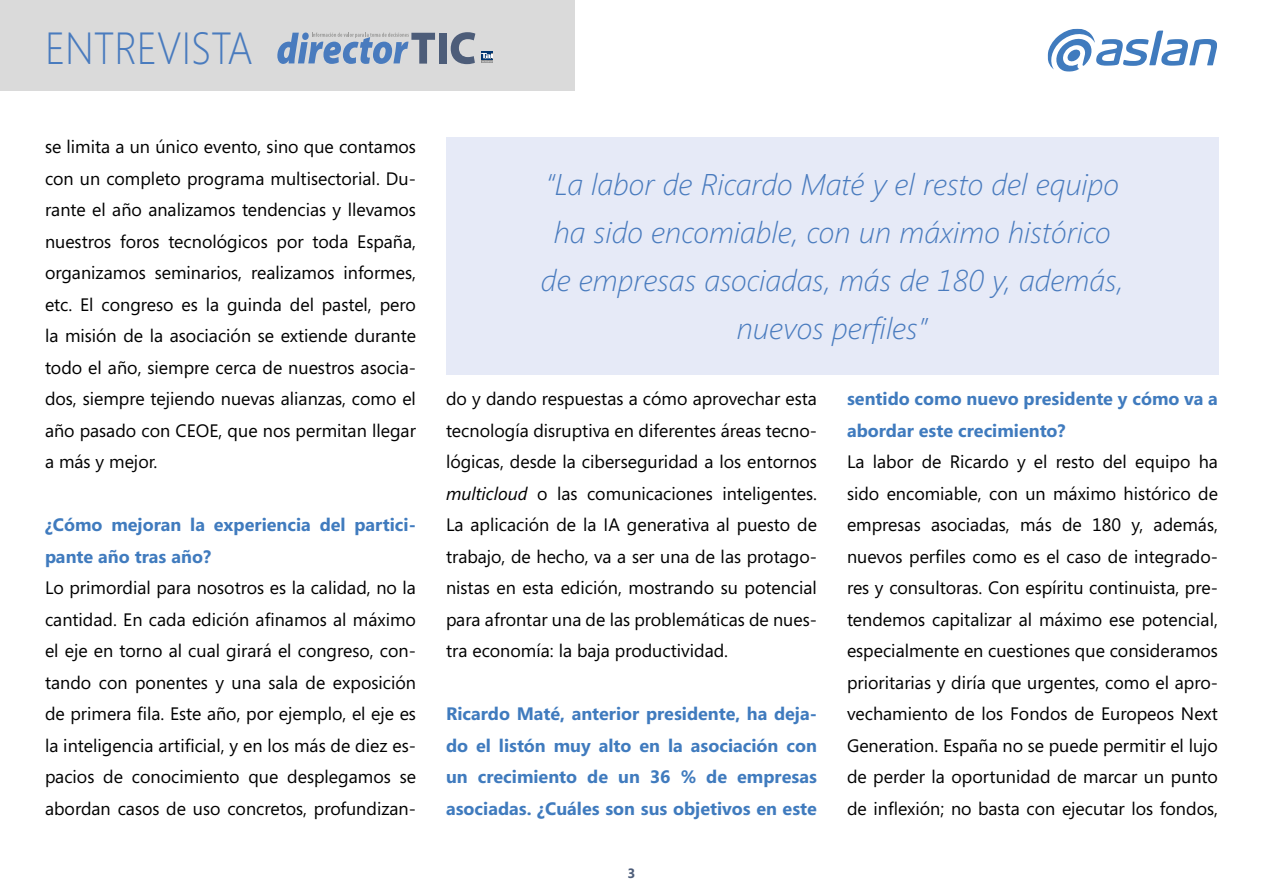
<style>
.page{position:relative;width:1263px;height:893px;background:#fff}
.page>*{position:absolute;margin:0;border:0;box-sizing:border-box;transform-origin:0 0}
.t1{font:300 45px "Segoe";color:#497bbe;scale:.9 1}
.t2{font:italic 300 30px/48px "Segoe";color:#497bbe;text-align:center}
.t3{font:18px/31.5px "Segoe";color:#000;text-align:justify}
.t4{font:700 18px/31.5px "Segoe";color:#407bbe}
.t5{font:700 13.5px "Segoe";color:#4d5d79}
.s1{font-style:italic}
</style>
<div class="page">
<div style="left:0;top:0;width:574px;height:90px;background:#dadada"></div>
<div style="left:439px;top:33px;width:7px;height:31px;background:#4d5d79"></div>
<svg style="left:451px;top:32px;width:24px;height:32px"></svg>
<div style="left:481px;top:51px;width:12px;height:9px;background:#003671"></div>
<svg style="left:481px;top:53px;width:12px;height:10px"></svg>
<svg style="left:277px;top:33px;width:158px;height:31px"></svg>
<svg style="left:1047px;top:29px;width:170px;height:43px"></svg>
<div style="left:446px;top:137px;width:772px;height:237px;background:#e6eaf7"></div>
<h1 class="t1" style="left:45px;top:22px;width:232px">ENTREVISTA</h1>
<p class="t3" style="left:45px;top:130px;width:372px">se limita a un único evento, sino que contamos con un completo programa multisectorial. Du&shy;rante el año analizamos tendencias y llevamos nuestros foros tecnológicos por toda España, organizamos seminarios, realizamos informes, etc. El congreso es la guinda del pastel, pero la misión de la asociación se extiende durante todo el año, siempre cerca de nuestros asocia&shy;dos, siempre tejiendo nuevas alianzas, como el año pasado con CEOE, que nos permitan llegar a más y mejor.</p>
<p class="t4" style="left:45px;top:508px;width:372px">¿Cómo mejoran la experiencia del partici&shy;pante año tras año?</p>
<p class="t3" style="left:45px;top:571px;width:372px">Lo primordial para nosotros es la calidad, no la cantidad. En cada edición afinamos al máximo el eje en torno al cual girará el congreso, con&shy;tando con ponentes y una sala de exposición de primera fila. Este año, por ejemplo, el eje es la inteligencia artificial, y en los más de diez es&shy;pacios de conocimiento que desplegamos se abordan casos de uso concretos, profundizan-</p>
<h2 class="t2" style="left:541px;top:161px;width:584px">“La labor de Ricardo Maté y el resto del equipo ha sido encomiable, con un máximo histórico de empresas asociadas, más de 180 y, además, nuevos perfiles”</h2>
<p class="t3" style="left:446px;top:382px;width:372px">do y dando respuestas a cómo aprovechar esta tecnología disruptiva en diferentes áreas tecno&shy;lógicas, desde la ciberseguridad a los entornos <span class="s1">multicloud</span> o las comunicaciones inteligentes.<br>La aplicación de la IA generativa al puesto de trabajo, de hecho, va a ser una de las protago&shy;nistas en esta edición, mostrando su potencial para afrontar una de las problemáticas de nues&shy;tra economía: la baja productividad.</p>
<p class="t4" style="left:446px;top:697px;width:372px;text-align:justify">Ricardo Maté, anterior presidente, ha deja&shy;do el listón muy alto en la asociación con un crecimiento de un 36 % de empresas asociadas. ¿Cuáles son sus objetivos en este</p>
<p class="t5" style="left:628px;top:864px;width:9px">3</p>
<p class="t4" style="left:847px;top:382px;width:372px">sentido como nuevo presidente y cómo va a abordar este crecimiento?</p>
<p class="t3" style="left:847px;top:445px;width:372px">La labor de Ricardo y el resto del equipo ha sido encomiable, con un máximo histórico de empresas asociadas, más de 180 y, además, nuevos perfiles como es el caso de integrado&shy;res y consultoras. Con espíritu continuista, pre&shy;tendemos capitalizar al máximo ese potencial, especialmente en cuestiones que consideramos prioritarias y diría que urgentes, como el apro&shy;vechamiento de los Fondos de Europeos Next Generation. España no se puede permitir el lujo de perder la oportunidad de marcar un punto de inflexión; no basta con ejecutar los fondos,</p>
</div>
